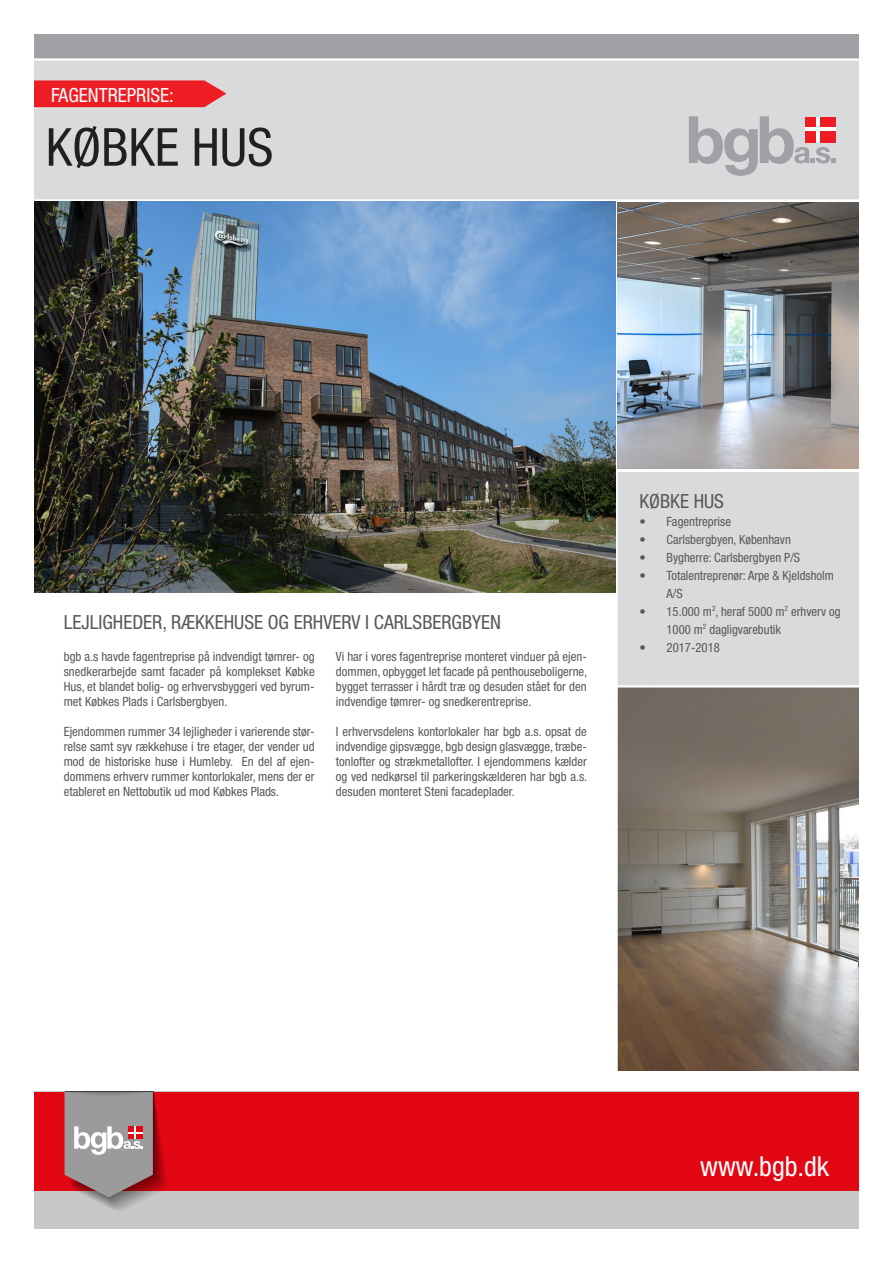
<style>
.page{position:relative;width:893px;height:1263px;background:#fff}
.page>*{position:absolute;margin:0;border:0;box-sizing:border-box;transform-origin:0 0}
.t1{font:condensed 52.5px "Helvetica Neue";color:#231f20}
.t2{font:condensed 27.6px "Helvetica Neue";color:#fff}
.t3{font:condensed 19.5px "Helvetica Neue";color:#57585a}
.t4{font:condensed 19.5px "Helvetica Neue";color:#fff}
.t5{font:condensed 12.75px/15px "Helvetica Neue";color:#57585a;text-align:justify}
</style>
<div class="page">
<img style="left:618px;top:687px;width:241px;height:384px">
<div style="left:616px;top:472px;width:243px;height:213px;background:#d9dadc"></div>
<div style="left:34px;top:1092px;width:825px;height:137px;background:#c7c8ca"></div>
<div style="left:34px;top:1092px;width:825px;height:98px;background:#e30613"></div>
<svg style="left:42px;top:1092px;width:133px;height:118px"></svg>
<div style="left:34px;top:60px;width:825px;height:140px;background:#d9dadc"></div>
<svg style="left:34px;top:80px;width:192px;height:27px"></svg>
<svg style="left:689px;top:116px;width:147px;height:60px"></svg>
<div style="left:805px;top:117px;width:31px;height:25px;background:#ee1d23"></div>
<hr style="left:816px;top:117px;width:4px;height:25px;background:#fff">
<hr style="left:805px;top:128px;width:31px;height:3px;background:#fff">
<hr style="left:615px;top:199px;width:3px;height:874px;background:#fff">
<hr style="left:24px;top:199px;width:850px;height:3px;background:#fff">
<div style="left:34px;top:34px;width:825px;height:26px;background:#a0a1a5"></div>
<hr style="left:24px;top:58px;width:850px;height:3px;background:#fff">
<img style="left:34px;top:202px;width:581px;height:390px">
<img style="left:618px;top:203px;width:241px;height:266px">
<p class="t4" style="left:51px;top:84px;width:124px">FAGENTREPRISE:</p>
<p class="t1" style="left:46px;top:117px;width:229px">KØBKE HUS</p>
<p class="t3" style="left:64px;top:611px;width:439px">LEJLIGHEDER, RÆKKEHUSE OG ERHVERV I CARLSBERGBYEN</p>
<p class="t5" style="left:64px;top:649px;width:252px">bgb a.s havde fagentreprise på indvendigt tømrer- og snedkerarbejde samt facader på komplekset Købke Hus, et blandet bolig- og erhvervsbyggeri ved byrum&shy;met Købkes Plads i Carlsbergbyen.</p>
<p class="t5" style="left:64px;top:724px;width:252px">Ejendommen rummer 34 lejligheder i varierende stør&shy;relse samt syv rækkehuse i tre etager, der vender ud mod de historiske huse i Humleby. En del af ejen&shy;dommens erhverv rummer kontorlokaler, mens der er etableret en Nettobutik ud mod Købkes Plads.</p>
<p class="t5" style="left:336px;top:649px;width:253px">Vi har i vores fagentreprise monteret vinduer på ejen&shy;dommen, opbygget let facade på penthouseboligerne, bygget terrasser i hårdt træ og desuden stået for den indvendige tømrer- og snedkerentreprise.</p>
<p class="t5" style="left:336px;top:724px;width:253px">I erhvervsdelens kontorlokaler har bgb a.s. opsat de indvendige gipsvægge, bgb design glasvægge, træbe&shy;tonlofter og strækmetallofter. I ejendommens kælder og ved nedkørsel til parkeringskælderen har bgb a.s. desuden monteret Steni facadeplader.</p>
<p class="t3" style="left:639px;top:489px;width:86px">KØBKE HUS</p>
<p class="t5" style="left:639px;top:513px;width:93px">• Fagentreprise</p>
<p class="t5" style="left:639px;top:531px;width:153px">• Carlsbergbyen, København</p>
<p class="t5" style="left:639px;top:549px;width:162px">• Bygherre: Carlsbergbyen P/S</p>
<p class="t5" style="left:666px;top:566px;width:169px;line-height:18px;text-indent:-27px">• Totalentreprenør: Arpe &amp; Kjeldsholm<br>A/S</p>
<p class="t5" style="left:666px;top:602px;width:176px;line-height:18px;text-indent:-27px">• 15.000 m<sup>2</sup>, heraf 5000 m<sup>2</sup> erhverv og<br>1000 m<sup>2</sup> dagligvarebutik</p>
<p class="t5" style="left:639px;top:639px;width:82px">• 2017-2018</p>
<p class="t2" style="left:700px;top:1150px;width:131px">www.bgb.dk</p>
</div>
